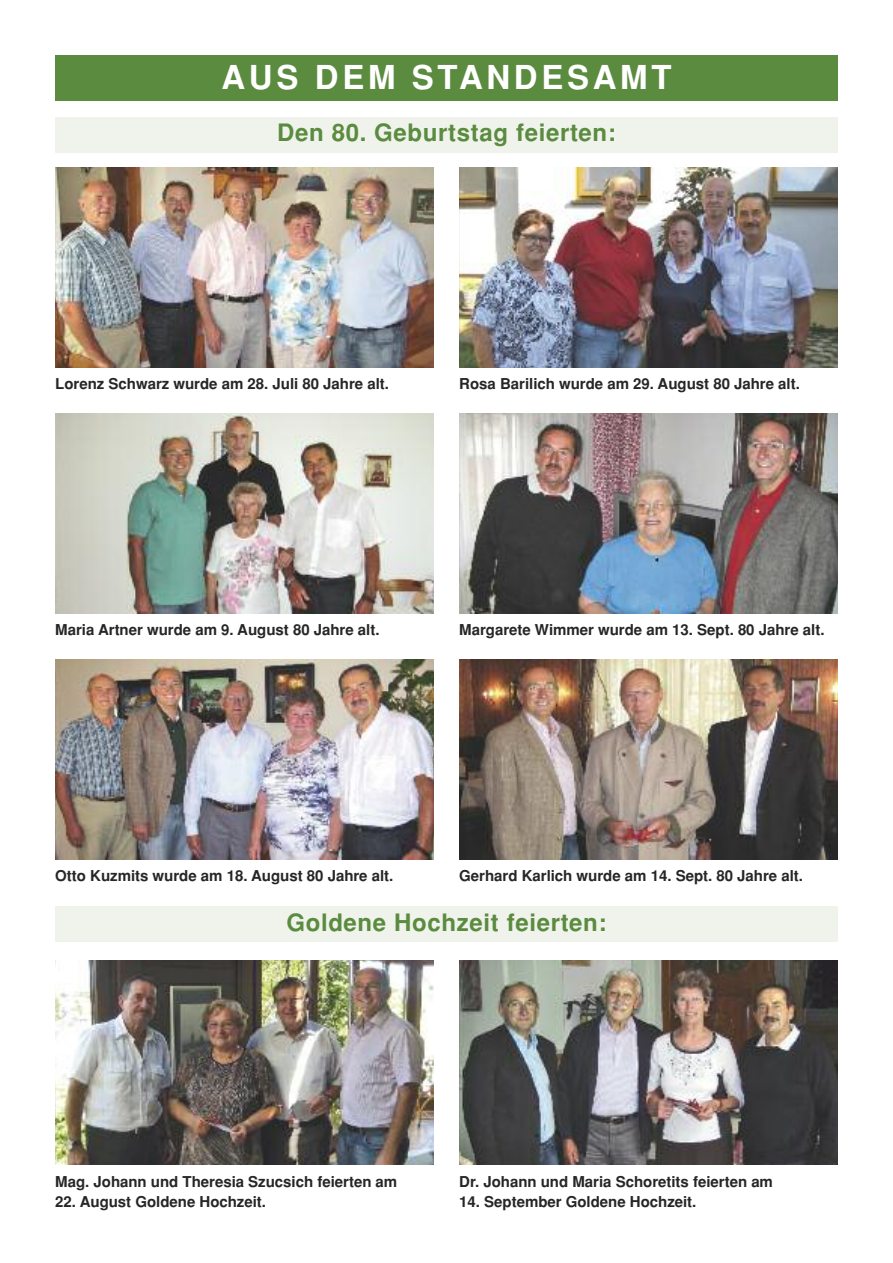
<style>
.page{position:relative;width:893px;height:1263px;background:#fff}
.page>*{position:absolute;margin:0;border:0;box-sizing:border-box;transform-origin:0 0}
.t1{font:700 33px "Helvetica";letter-spacing:.11em;color:#fff}
.t2{font:700 24px "Helvetica";letter-spacing:.025em;color:#5b8b3f}
.t3{font:700 15px "Helvetica";color:#272627}
</style>
<div class="page">
<div style="left:55px;top:55px;width:783px;height:46px;background:#5b8b3f"></div>
<img style="left:55px;top:168px;width:379px;height:200px">
<img style="left:55px;top:413px;width:379px;height:200px">
<img style="left:55px;top:659px;width:379px;height:200px">
<img style="left:459px;top:168px;width:379px;height:200px">
<img style="left:459px;top:413px;width:379px;height:200px">
<img style="left:459px;top:659px;width:379px;height:200px">
<div style="left:55px;top:117px;width:783px;height:36px;background:#eff3ec"></div>
<img style="left:55px;top:960px;width:379px;height:204px">
<img style="left:459px;top:960px;width:379px;height:204px">
<div style="left:55px;top:906px;width:783px;height:36px;background:#eff3ec"></div>
<h1 class="t1" style="left:221px;top:59px;width:452px">AUS DEM STANDESAMT</h1>
<h2 class="t2" style="left:277px;top:119px;width:340px">Den 80. Geburtstag feierten:</h2>
<p class="t3" style="left:55px;top:375px;width:335px">Lorenz Schwarz wurde am 28. Juli 80 Jahre alt.</p>
<p class="t3" style="left:459px;top:375px;width:342px">Rosa Barilich wurde am 29. August 80 Jahre alt.</p>
<p class="t3" style="left:55px;top:621px;width:326px">Maria Artner wurde am 9. August 80 Jahre alt.</p>
<p class="t3" style="left:459px;top:621px;width:367px">Margarete Wimmer wurde am 13. Sept. 80 Jahre alt.</p>
<p class="t3" style="left:55px;top:867px;width:340px">Otto Kuzmits wurde am 18. August 80 Jahre alt.</p>
<p class="t3" style="left:459px;top:867px;width:345px">Gerhard Karlich wurde am 14. Sept. 80 Jahre alt.</p>
<h2 class="t2" style="left:286px;top:908px;width:322px">Goldene Hochzeit feierten:</h2>
<p class="t3" style="left:55px;top:1173px;width:344px">Mag. Johann und Theresia Szucsich feierten am</p>
<p class="t3" style="left:55px;top:1193px;width:212px">22. August Goldene Hochzeit.</p>
<p class="t3" style="left:459px;top:1173px;width:315px">Dr. Johann und Maria Schoretits feierten am</p>
<p class="t3" style="left:459px;top:1193px;width:239px">14. September Goldene Hochzeit.</p>
</div>
